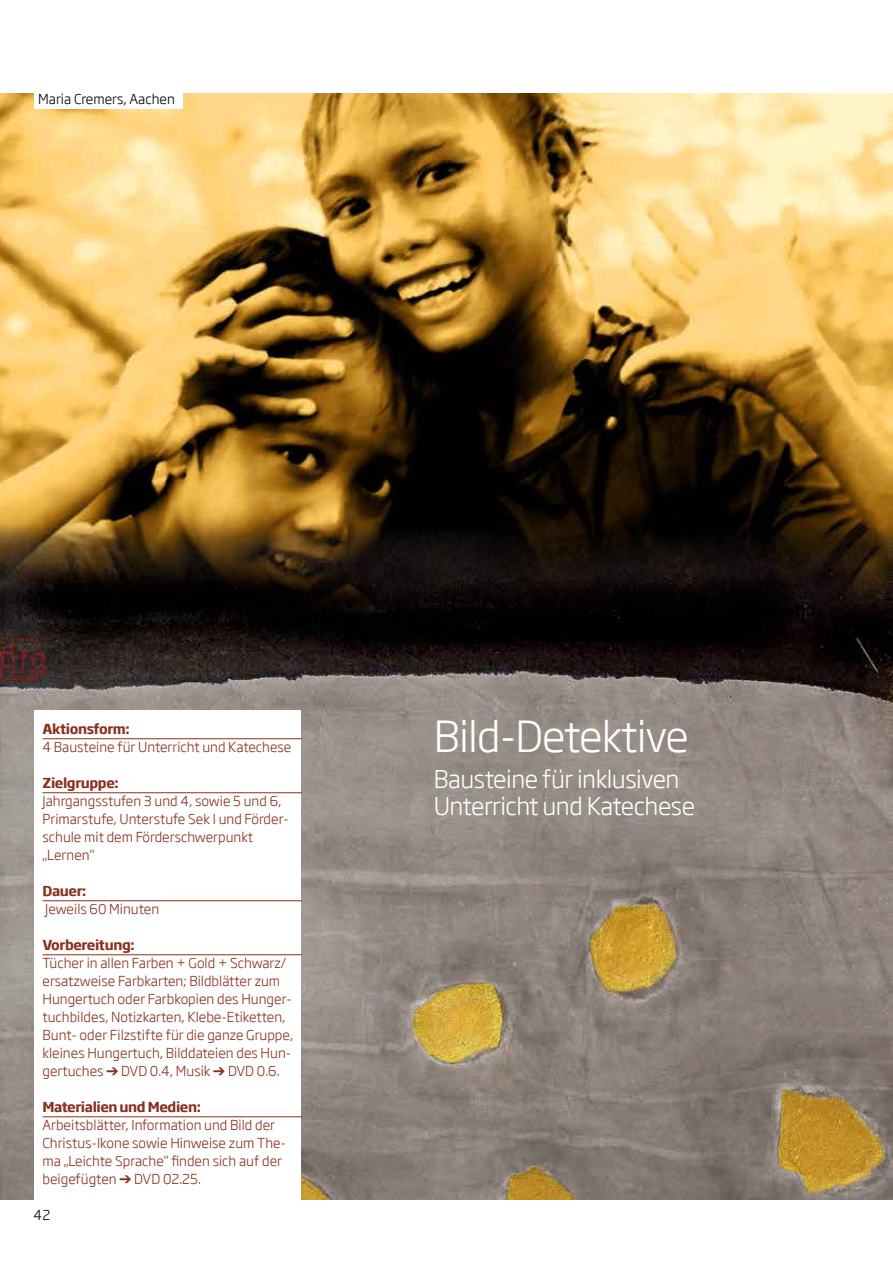
<style>
.page{position:relative;width:893px;height:1263px;background:#fff}
.page>*{position:absolute;margin:0;border:0;box-sizing:border-box;transform-origin:0 0}
.t1{font:300 42px "Soho Gothic Std";letter-spacing:-.02em;color:#fff}
.t2{font:300 24px/27px "Soho Gothic Std";letter-spacing:-.02em;color:#fff}
.t3{font:300 13.5px/18px "Soho Gothic Std";color:#8b2f1e}
.t4{font:700 13.5px "Soho Gothic Std";letter-spacing:-.03em;color:#8b2f1e}
.t5{font:300 13.5px "Soho Gothic Std";color:#000}
</style>
<div class="page">
<img style="left:0;top:94px;width:893px;height:1105px">
<div style="left:34px;top:73px;width:149px;height:36px;background:#fff"></div>
<div style="left:34px;top:710px;width:266px;height:495px;background:#fff"></div>
<hr style="left:43px;top:738px;width:259px;height:1px;background:#8b2f1e">
<hr style="left:43px;top:792px;width:259px;height:1px;background:#8b2f1e">
<hr style="left:43px;top:900px;width:259px;height:1px;background:#8b2f1e">
<hr style="left:43px;top:954px;width:259px;height:1px;background:#8b2f1e">
<hr style="left:43px;top:1116px;width:259px;height:1px;background:#8b2f1e">
<p class="t5" style="left:38px;top:91px;width:138px">Maria Cremers, Aachen</p>
<p class="t4" style="left:43px;top:720px;width:89px">Aktionsform:</p>
<p class="t3" style="left:43px;top:738px;width:250px">4 Bausteine für Unterricht und Katechese</p>
<p class="t4" style="left:43px;top:774px;width:78px">Zielgruppe:</p>
<p class="t3" style="left:43px;top:792px;width:248px">Jahrgangsstufen 3 und 4, sowie 5 und 6,<br>Primarstufe, Unterstufe Sek I und Förder&shy;schule mit dem Förderschwerpunkt „Lernen“</p>
<p class="t4" style="left:43px;top:882px;width:45px">Dauer:</p>
<p class="t3" style="left:45px;top:900px;width:115px">Jeweils 60 Minuten</p>
<p class="t4" style="left:43px;top:936px;width:94px">Vorbereitung:</p>
<p class="t3" style="left:43px;top:954px;width:252px">Tücher in allen Farben + Gold + Schwarz/ ersatzweise Farbkarten; Bildblätter zum Hungertuch oder Farbkopien des Hunger&shy;tuchbildes, Notizkarten, Klebe-Etiketten, Bunt- oder Filzstifte für die ganze Gruppe, kleines Hungertuch, Bilddateien des Hun&shy;gertuches ➔ DVD 0.4, Musik ➔ DVD 0.6.</p>
<p class="t4" style="left:43px;top:1098px;width:160px">Materialien und Medien:</p>
<p class="t3" style="left:43px;top:1116px;width:245px">Arbeitsblätter, Information und Bild der Christus-Ikone sowie Hinweise zum The&shy;ma „Leichte Sprache“ finden sich auf der beigefügten ➔ DVD 02.25.</p>
<p class="t5" style="left:34px;top:1207px;width:19px">42</p>
<h1 class="t1" style="left:434px;top:710px;width:257px">Bild-Detektive</h1>
<h2 class="t2" style="left:434px;top:766px;width:263px">Bausteine für inklusiven<br>Unterricht und Katechese</h2>
</div>
